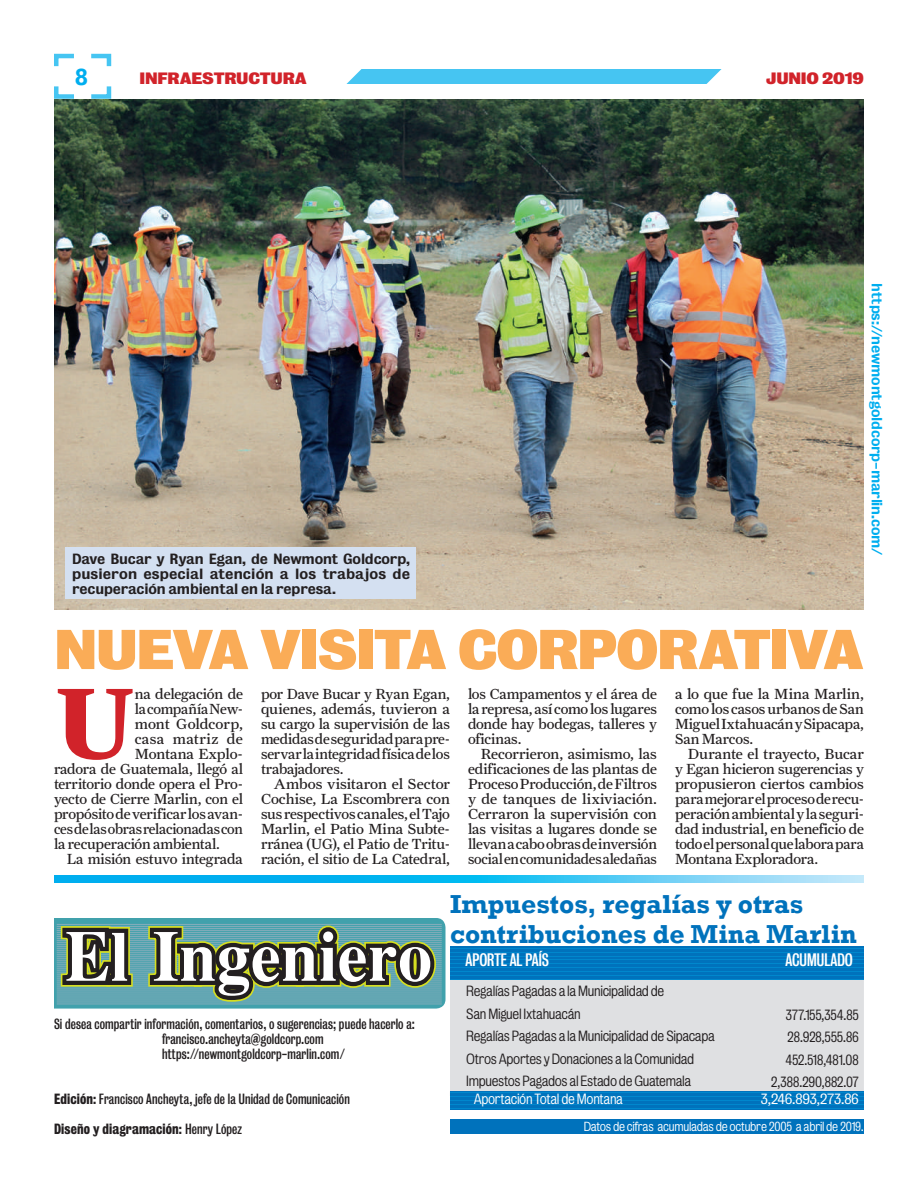
<style>
.page{position:relative;width:918px;height:1188px;background:#fff}
.page>*{position:absolute;margin:0;border:0;box-sizing:border-box;transform-origin:0 0}
.t1{font:109.95px "Eucrosia UPC Bold";color:#fff;scale:.95 1}
.t2{font:700 101.85px "Farnham Text";color:#d1232a}
.t3{font:900 51px "Bureau Grot";letter-spacing:-.03em;color:#faac57}
.t4{font:700 26.7px/30.9px "Rockwell";color:#0072bc}
.t5{font:700 24px "Rockwell";color:#00aeef}
.t6{font:16.5px "Bureau Grot Cond";letter-spacing:-.02em;color:#fff}
.t7{font:900 15px "Bureau Grot";letter-spacing:-.015em;color:#d1232a}
.t8{font:14.7px/15px "Farnham Text";letter-spacing:-.015em;color:#231f20;text-align:justify}
.t9{font:14.7px "Farnham Text";letter-spacing:.02em;color:#231f20}
.t10{font:300 13.5px/22.5px "Bureau Grot";letter-spacing:-.025em;color:#231f20}
.t11{font:13.5px/15px "Bureau Grot Cond";letter-spacing:.01em;color:#231f20}
.t12{font:500 13.5px/15px "Bureau Grot";letter-spacing:-.01em;color:#231f20;text-align:justify}
.t13{font:500 13.5px "Bureau Grot";letter-spacing:-.015em;color:#00aeef}
.t14{font:700 13.5px "Bureau Grot Cond";letter-spacing:.01em;color:#231f20}
.t15{font:300 13.5px "Bureau Grot";letter-spacing:-.025em;color:#fff}
.t16{font:300 13.5px "Bureau Grot";letter-spacing:-.025em;color:#fff;scale:1.14 1}
.t17{font:300 12px "Bureau Grot";letter-spacing:-.02em;color:#fff}
.s1{font-weight:700}
.s2{font-weight:400}
</style>
<div class="page">
<div style="left:346px;top:69px;width:376px;height:15px;background:#46c5f2"></div>
<svg style="left:91px;top:53px;width:21px;height:46px"></svg>
<svg style="left:54px;top:53px;width:20px;height:46px"></svg>
<div style="left:450px;top:1119px;width:414px;height:15px;background:#0072bc"></div>
<div style="left:450px;top:980px;width:414px;height:112px;background:#dfe0e2"></div>
<div style="left:450px;top:947px;width:414px;height:33px;background:#0072bc"></div>
<hr style="left:450px;top:948px;width:414px;height:1px;background:#0087cd">
<hr style="left:450px;top:952px;width:414px;height:1px;background:#0087cd">
<hr style="left:450px;top:956px;width:414px;height:1px;background:#0087cd">
<hr style="left:450px;top:960px;width:414px;height:1px;background:#0087cd">
<hr style="left:450px;top:963px;width:414px;height:1px;background:#0087cd">
<hr style="left:450px;top:967px;width:414px;height:1px;background:#0087cd">
<hr style="left:450px;top:971px;width:414px;height:1px;background:#0087cd">
<hr style="left:450px;top:975px;width:414px;height:1px;background:#0087cd">
<hr style="left:450px;top:979px;width:414px;height:1px;background:#0087cd">
<div style="left:450px;top:1092px;width:414px;height:18px;background:#0072bc"></div>
<hr style="left:450px;top:1093px;width:414px;height:1px;background:#0087cd">
<hr style="left:450px;top:1096px;width:414px;height:1px;background:#0087cd">
<hr style="left:450px;top:1100px;width:414px;height:1px;background:#0087cd">
<hr style="left:450px;top:1104px;width:414px;height:1px;background:#0087cd">
<hr style="left:450px;top:1108px;width:414px;height:1px;background:#0087cd">
<svg style="left:54px;top:875px;width:810px;height:8px;background:#33c0f2"></svg>
<svg style="left:54px;top:918px;width:392px;height:91px;background:#507469"></svg>
<img style="left:54px;top:99px;width:810px;height:510px">
<div style="left:65px;top:548px;width:351px;height:51px;background:#d4e0f1"></div>
<h3 class="t5" style="left:75px;top:62px;width:15px">8</h3>
<p class="t7" style="left:140px;top:70px;width:169px">INFRAESTRUCTURA</p>
<p class="t12" style="left:72px;top:552px;width:340px">Dave Bucar y Ryan Egan, de Newmont Goldcorp, pusieron especial atención a los trabajos de recuperación ambiental en la represa.</p>
<p class="t7" style="left:766px;top:70px;width:99px">JUNIO 2019</p>
<p class="t13" style="left:885px;top:283px;width:274px;rotate:90deg">https://newmontgoldcorp-marlin.com/</p>
<h3 class="t3" style="left:54px;top:620px;width:811px">NUEVA VISITA CORPORATIVA</h3>
<h2 class="t2" style="left:54px;top:661px;width:84px">U</h2>
<p class="t8" style="left:135px;top:686px;width:110px">na delegación de</p>
<p class="t8" style="left:675px;top:686px;width:190px">a lo que fue la Mina Marlin, como los casos urbanos de San Miguel Ixtahuacán y Sipacapa, San Marcos.</p>
<p class="t8" style="left:675px;top:746px;width:191px;text-indent:13px">Durante el trayecto, Bucar y Egan hicieron sugerencias y propusieron ciertos cambios para mejorar el proceso de recu&shy;peración ambiental y la seguri&shy;dad industrial, en beneficio de todo el personal que labora para Montana Exploradora.</p>
<p class="t8" style="left:468px;top:686px;width:191px">los Campamentos y el área de la represa, así como los lugares donde hay bodegas, talleres y oficinas.</p>
<p class="t8" style="left:468px;top:746px;width:191px;text-indent:13px">Recorrieron, asimismo, las edificaciones de las plantas de Proceso Producción, de Filtros y de tanques de lixiviación.<br>Cerraron la supervisión con las visitas a lugares donde se llevan a cabo obras de inversión social en comunidades aledañas</p>
<p class="t8" style="left:261px;top:686px;width:191px">por Dave Bucar y Ryan Egan, quienes, además, tuvieron a su cargo la supervisión de las medidas de seguridad para pre&shy;servar la integridad física de los trabajadores.</p>
<p class="t8" style="left:261px;top:776px;width:191px;text-indent:13px">Ambos visitaron el Sector Cochise, La Escombrera con sus respectivos canales, el Tajo Marlin, el Patio Mina Subte&shy;rránea (UG), el Patio de Tritu&shy;ración, el sitio de La Catedral,</p>
<p class="t8" style="left:135px;top:701px;width:110px">la compañía New-</p>
<p class="t8" style="left:135px;top:716px;width:110px">mont Goldcorp,</p>
<p class="t9" style="left:135px;top:730px;width:110px">casa matriz de</p>
<p class="t8" style="left:135px;top:746px;width:110px">Montana Explo-</p>
<p class="t8" style="left:54px;top:761px;width:191px">radora de Guatemala, llegó al</p>
<p class="t8" style="left:54px;top:776px;width:190px">territorio donde opera el Pro-</p>
<p class="t8" style="left:54px;top:791px;width:191px">yecto de Cierre Marlin, con el</p>
<p class="t8" style="left:54px;top:806px;width:191px">propósito de verificar los avan-</p>
<p class="t8" style="left:54px;top:821px;width:190px">ces de las obras relacionadas con</p>
<p class="t8" style="left:54px;top:836px;width:168px">la recuperación ambiental.</p>
<p class="t8" style="left:67px;top:851px;width:178px">La misión estuvo integrada</p>
<h1 class="t1" style="left:65px;top:887px;width:388px">El Ingeniero</h1>
<p class="t11" style="left:162px;top:1017px;width:254px;text-indent:-108px">Si desea compartir información, comentarios, o sugerencias; puede hacerlo a: francisco.ancheyta@goldcorp.com https://newmontgoldcorp-marlin.com/</p>
<p class="t11" style="left:54px;top:1091px;width:298px"><span class="s1">Edición:</span> Francisco Ancheyta, jefe de la Unidad de Comunicación</p>
<p class="t14" style="left:54px;top:1121px;width:190px">Diseño y diagramación: <span class="s2">Henry López</span></p>
<h3 class="t4" style="left:450px;top:888px;width:408px">Impuestos, regalías y otras contribuciones de Mina Marlin</h3>
<p class="t6" style="left:466px;top:950px;width:85px">APORTE AL PAÍS</p>
<p class="t6" style="left:786px;top:950px;width:69px">ACUMULADO</p>
<p class="t10" style="left:466px;top:980px;width:250px">Regalías Pagadas a la Municipalidad de<br>San Miguel Ixtahuacán<br>Regalías Pagadas a la Municipalidad de Sipacapa Otros Aportes y Donaciones a la Comunidad Impuestos Pagados al Estado de Guatemala</p>
<p class="t17" style="left:584px;top:1119px;width:282px">Datos de cifras acumuladas de octubre 2005 a abril de 2019.</p>
<p class="t10" style="left:771px;top:1004px;width:89px;text-align:right">377.155,354.85<br>28.928,555.86<br>452.518,481.08<br>2,388.290,882.07</p>
<p class="t16" style="left:760px;top:1091px;width:88px">3,246.893,273.86</p>
<p class="t15" style="left:474px;top:1091px;width:151px">Aportación Total de Montana</p>
</div>
